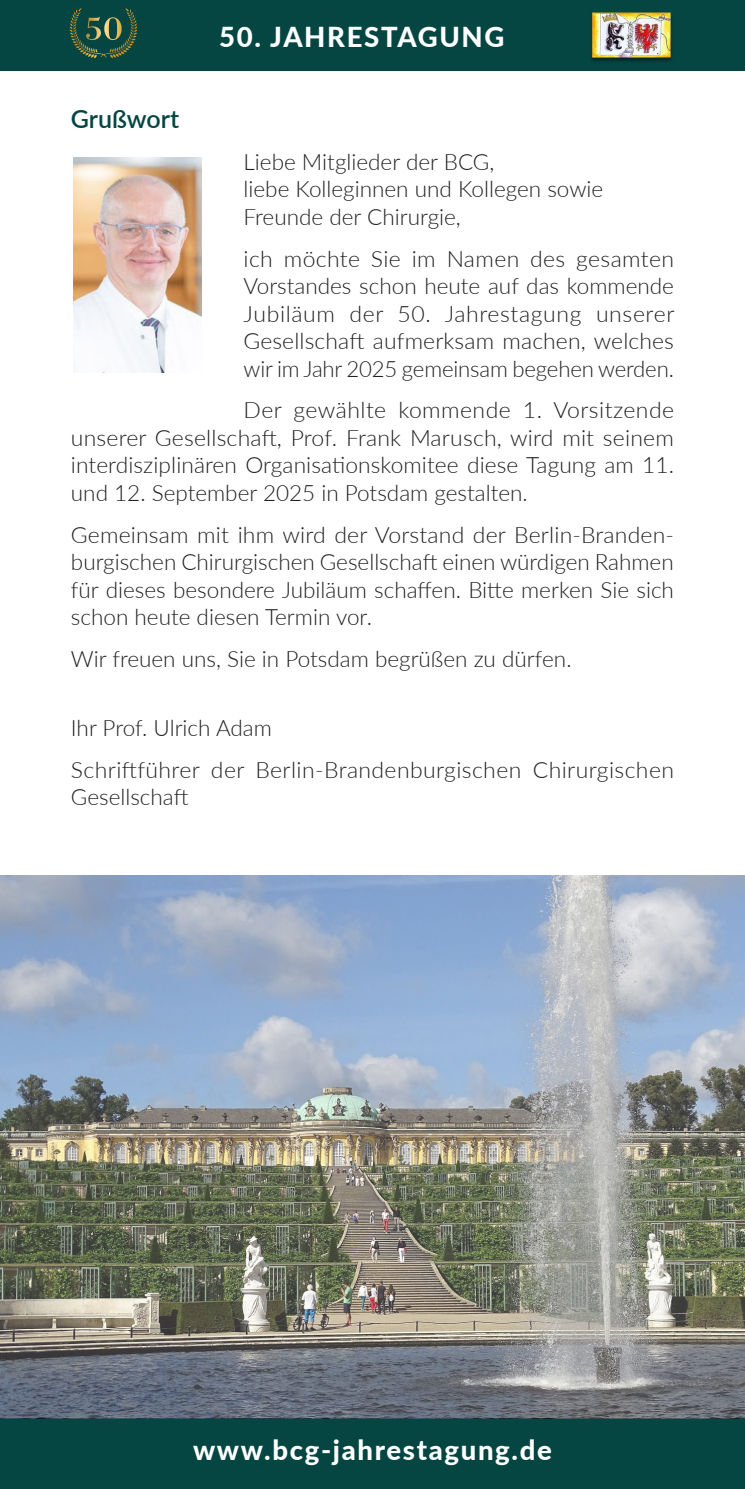
<style>
.page{position:relative;width:745px;height:1489px;background:#fff}
.page>*{position:absolute;margin:0;border:0;box-sizing:border-box;transform-origin:0 0}
.t1{font:800 27.5px "Lato";letter-spacing:.06em;color:#fff}
.Blocksatz_Einladung{font:600 25px "Lato";color:#054643}
.Blocksatz_Einladung-2{font:300 22.5px/27.5px "Lato";color:#231f20;text-align:justify}
.Blocksatz_Einladung-3{font:300 22.5px/27.5px "Lato";letter-spacing:.02em;color:#231f20}
</style>
<div class="page">
<div style="left:0;top:1417px;width:744px;height:71px;background:#054643"></div>
<div style="left:0;top:0;width:744px;height:71px;background:#054643"></div>
<img style="left:591px;top:12px;width:80px;height:49px">
<img style="left:69px;top:8px;width:68px;height:51px">
<svg style="left:86px;top:17px;width:36px;height:23px"></svg>
<img style="left:0;top:875px;width:744px;height:542px">
<img style="left:73px;top:157px;width:128px;height:215px">
<p class="Blocksatz_Einladung" style="left:71px;top:101px;width:110px">Grußwort</p>
<p class="t1" style="left:219px;top:16px;width:286px">50. JAHRESTAGUNG</p>
<p class="Blocksatz_Einladung-2" style="left:243px;top:147px;width:252px">Liebe Mitglieder der BCG,</p>
<p class="Blocksatz_Einladung-2" style="left:243px;top:175px;width:361px">liebe Kolleginnen und Kollegen sowie</p>
<p class="Blocksatz_Einladung-2" style="left:243px;top:202px;width:218px">Freunde der Chirurgie,</p>
<p class="Blocksatz_Einladung-2" style="left:243px;top:244px;width:432px">ich möchte Sie im Namen des gesamten Vorstandes schon heute auf das kommende Jubiläum der 50. Jahrestagung unserer Gesellschaft aufmerksam machen, welches wir im Jahr 2025 gemeinsam begehen werden.</p>
<p class="Blocksatz_Einladung-2" style="left:71px;top:396px;width:604px;text-indent:172px">Der gewählte kommende 1. Vorsitzende unserer Gesellschaft, Prof. Frank Marusch, wird mit seinem interdisziplinären Organisationskomitee diese Tagung am 11. und 12. September 2025 in Potsdam gestalten.</p>
<p class="Blocksatz_Einladung-2" style="left:71px;top:520px;width:604px">Gemeinsam mit ihm wird der Vorstand der Berlin-Branden&shy;burgischen Chirurgischen Gesellschaft einen würdigen Rahmen für dieses besondere Jubiläum schaffen. Bitte merken Sie sich schon heute diesen Termin vor.</p>
<p class="Blocksatz_Einladung-2" style="left:71px;top:644px;width:502px">Wir freuen uns, Sie in Potsdam begrüßen zu dürfen.</p>
<p class="Blocksatz_Einladung-2" style="left:71px;top:713px;width:202px">Ihr Prof. Ulrich Adam</p>
<p class="Blocksatz_Einladung-3" style="left:71px;top:755px;width:604px">Schriftführer der Berlin-Brandenburgischen Chirurgischen<br>Gesellschaft</p>
<p class="t1" style="left:193px;top:1428px;width:360px">www.bcg-jahrestagung.de</p>
</div>
